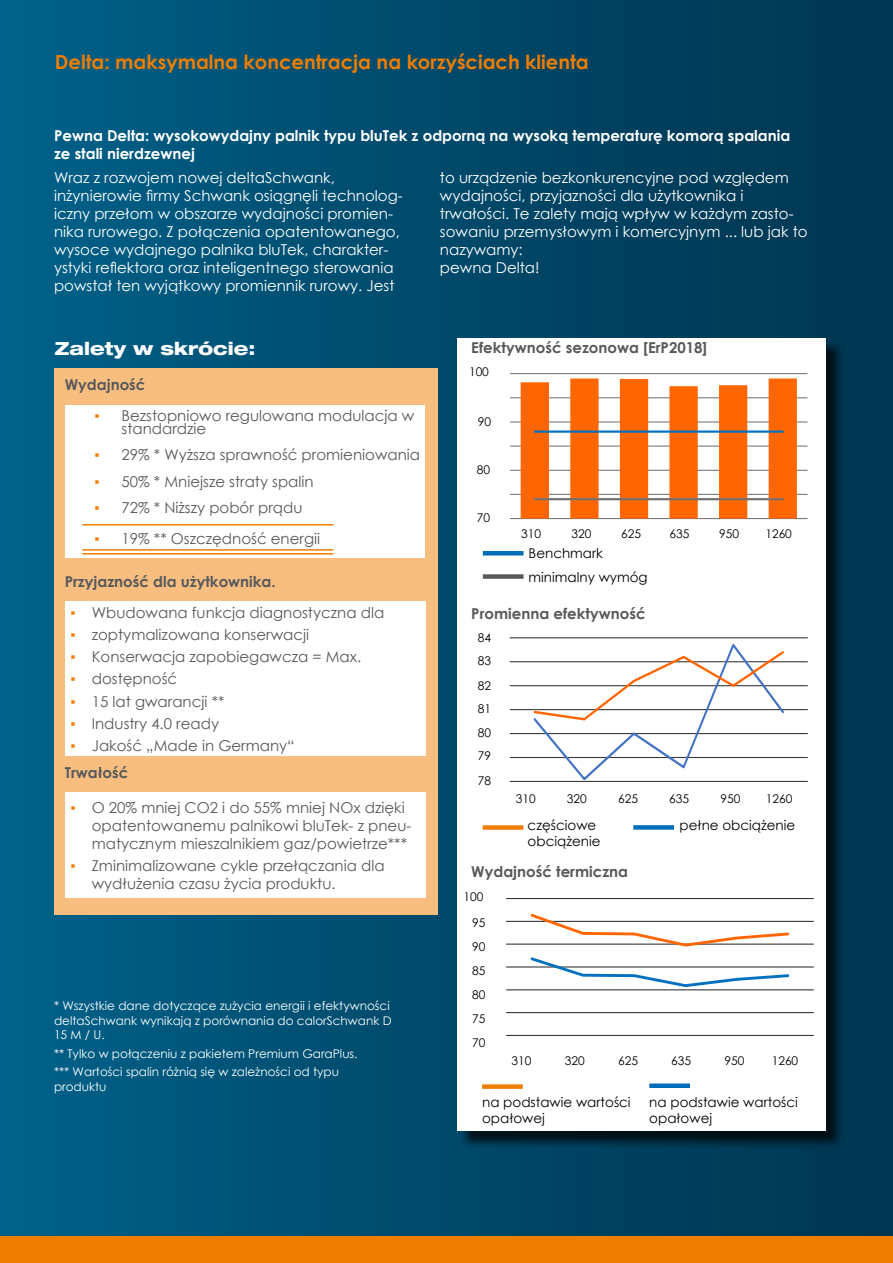
<style>
.page{position:relative;width:893px;height:1263px;background:#fff}
.page>*{position:absolute;margin:0;border:0;box-sizing:border-box;transform-origin:0 0}
.t1{font:700 19.5px "Century Gothic";color:#ef7d00}
.t2{font:800 expanded 18px "Helvetica Neue LT";color:#fff}
.t3{font:15px/18px "Century Gothic";color:#58595b}
.t4{font:15px/18px "Century Gothic";color:#fff}
.t5{font:700 15px "Century Gothic";color:#58595b}
.t6{font:700 15px/18px "Century Gothic";color:#fff}
.t7{font:13.5px/16.2px "Century Gothic";color:#000}
.t8{font:12px/14.4px "Century Gothic";color:#fff}
.t9{font:12px "Century Gothic";color:#000}
.s1{font-family:"Arial";color:#ef7d00}
</style>
<div class="page">
<div style="left:0;top:0;width:893px;height:1263px;background:linear-gradient(to right,#016188,#00344e)"></div>
<div style="left:0;top:1236px;width:893px;height:27px;background:#ef7d00"></div>
<img style="left:892px;top:410px;width:1px;height:613px">
<div style="left:459px;top:340px;width:385px;height:809px;background:#000;opacity:.75"></div>
<div style="left:457px;top:338px;width:368px;height:792px;background:#fff"></div>
<div style="left:482px;top:1084px;width:41px;height:5px;background:#ef7d00"></div>
<div style="left:649px;top:1083px;width:41px;height:5px;background:#006eb8"></div>
<div style="left:54px;top:369px;width:383px;height:546px;background:#f7be80"></div>
<div style="left:65px;top:405px;width:359px;height:153px;background:#fff"></div>
<hr style="left:82px;top:524px;width:252px;height:1px;background:#ef7d00">
<hr style="left:82px;top:549px;width:252px;height:2px;background:#ef7d00">
<hr style="left:82px;top:553px;width:252px;height:1px;background:#ef7d00">
<div style="left:65px;top:602px;width:360px;height:154px;background:#fff"></div>
<div style="left:65px;top:792px;width:360px;height:106px;background:#fff"></div>
<div style="left:483px;top:825px;width:40px;height:5px;background:#ef7d00"></div>
<div style="left:633px;top:825px;width:41px;height:5px;background:#006eb8"></div>
<hr style="left:483px;top:551px;width:40px;height:4px;background:#006eb8">
<div style="left:483px;top:574px;width:40px;height:5px;background:#58595b"></div>
<hr style="left:510px;top:781px;width:298px;height:1px;background:#3b3838">
<hr style="left:510px;top:757px;width:298px;height:1px;background:#3b3838">
<hr style="left:510px;top:733px;width:298px;height:1px;background:#3b3838">
<hr style="left:510px;top:709px;width:298px;height:1px;background:#3b3838">
<hr style="left:510px;top:685px;width:298px;height:1px;background:#3b3838">
<hr style="left:510px;top:661px;width:298px;height:1px;background:#3b3838">
<hr style="left:510px;top:637px;width:298px;height:1px;background:#3b3838">
<svg style="left:532px;top:643px;width:254px;height:138px"></svg>
<hr style="left:510px;top:518px;width:297px;height:1px;background:#767171">
<hr style="left:510px;top:494px;width:297px;height:1px;background:#767171">
<hr style="left:510px;top:470px;width:297px;height:1px;background:#767171">
<hr style="left:510px;top:446px;width:297px;height:1px;background:#767171">
<hr style="left:510px;top:422px;width:297px;height:1px;background:#767171">
<hr style="left:510px;top:397px;width:297px;height:1px;background:#767171">
<hr style="left:510px;top:373px;width:297px;height:1px;background:#767171">
<svg style="left:521px;top:378px;width:276px;height:140px"></svg>
<hr style="left:535px;top:430px;width:248px;height:3px;background:#0070c0">
<hr style="left:535px;top:498px;width:248px;height:2px;background:#767171">
<hr style="left:506px;top:1035px;width:308px;height:1px;background:#3b3838">
<hr style="left:506px;top:1012px;width:308px;height:1px;background:#3b3838">
<hr style="left:506px;top:989px;width:308px;height:1px;background:#3b3838">
<hr style="left:506px;top:967px;width:308px;height:1px;background:#3b3838">
<hr style="left:506px;top:944px;width:308px;height:1px;background:#3b3838">
<hr style="left:506px;top:921px;width:308px;height:1px;background:#3b3838">
<hr style="left:506px;top:898px;width:308px;height:1px;background:#3b3838">
<svg style="left:529px;top:957px;width:261px;height:31px"></svg>
<svg style="left:529px;top:913px;width:261px;height:34px"></svg>
<h1 class="t1" style="left:55px;top:47px;width:535px">Delta: maksymalna koncentracja na korzyściach klienta</h1>
<p class="t6" style="left:54px;top:126px;width:738px">Pewna Delta: wysokowydajny palnik typu bluTek z odporną na wysoką temperaturę komorą spalania ze stali nierdzewnej</p>
<p class="t4" style="left:54px;top:168px;width:350px">Wraz z rozwojem nowej deltaSchwank, inżynierowie firmy Schwank osiągnęli technolog&shy;iczny przełom w obszarze wydajności promien&shy;nika rurowego. Z połączenia opatentowanego, wysoce wydajnego palnika bluTek, charakter&shy;ystyki reflektora oraz inteligentnego sterowania powstał ten wyjątkowy promiennik rurowy. Jest</p>
<p class="t4" style="left:440px;top:168px;width:369px">to urządzenie bezkonkurencyjne pod względem wydajności, przyjazności dla użytkownika i trwałości. Te zalety mają wpływ w każdym zasto&shy;sowaniu przemysłowym i komercyjnym ... lub jak to nazywamy:<br>pewna Delta!</p>
<p class="t2" style="left:55px;top:337px;width:202px">Zalety w skrócie:</p>
<p class="t5" style="left:65px;top:374px;width:82px">Wydajność</p>
<p class="t3" style="left:122px;top:408px;width:294px;line-height:13.5px;text-indent:-27px"><span class="s1">▪</span> Bezstopniowo regulowana modulacja w standardzie</p>
<p class="t3" style="left:95px;top:446px;width:327px"><span class="s1">▪</span> 29% * Wyższa sprawność promieniowania</p>
<p class="t3" style="left:95px;top:472px;width:221px"><span class="s1">▪</span> 50% * Mniejsze straty spalin</p>
<p class="t3" style="left:95px;top:498px;width:209px"><span class="s1">▪</span> 72% * Niższy pobór prądu</p>
<p class="t3" style="left:95px;top:529px;width:227px"><span class="s1">▪</span> 19% ** Oszczędność energii</p>
<p class="t5" style="left:65px;top:570px;width:212px">Przyjazność dla użytkownika.</p>
<p class="t3" style="left:71px;top:603px;width:315px"><span class="s1">▪</span> Wbudowana funkcja diagnostyczna dla</p>
<p class="t3" style="left:71px;top:625px;width:240px"><span class="s1">▪</span> zoptymalizowana konserwacji</p>
<p class="t3" style="left:71px;top:647px;width:292px"><span class="s1">▪</span> Konserwacja zapobiegawcza = Max.</p>
<p class="t3" style="left:71px;top:670px;width:108px"><span class="s1">▪</span> dostępność</p>
<p class="t3" style="left:71px;top:692px;width:155px"><span class="s1">▪</span> 15 lat gwarancji **</p>
<p class="t3" style="left:71px;top:714px;width:150px"><span class="s1">▪</span> Industry 4.0 ready</p>
<p class="t3" style="left:71px;top:736px;width:226px"><span class="s1">▪</span> Jakość „Made in Germany“</p>
<p class="t5" style="left:65px;top:761px;width:65px">Trwałość</p>
<p class="t3" style="left:92px;top:798px;width:321px;text-indent:-21px"><span class="s1">▪</span> O 20% mniej CO2 i do 55% mniej NOx dzięki opatentowanemu palnikowi bluTek- z pneu&shy;matycznym mieszalnikiem gaz/powietrze***</p>
<p class="t3" style="left:92px;top:856px;width:294px;text-indent:-21px"><span class="s1">▪</span> Zminimalizowane cykle przełączania dla wydłużenia czasu życia produktu.</p>
<p class="t8" style="left:54px;top:998px;width:339px">* Wszystkie dane dotyczące zużycia energii i efektywności deltaSchwank wynikają z porównania do calorSchwank D<br>15 M / U.</p>
<p class="t8" style="left:54px;top:1044px;width:305px;line-height:18.6px">** Tylko w połączeniu z pakietem Premium GaraPlus. *** Wartości spalin różnią się w zależności od typu</p>
<p class="t8" style="left:54px;top:1079px;width:54px">produktu</p>
<p class="t5" style="left:471px;top:336px;width:238px">Efektywność sezonowa [ErP2018]</p>
<p class="t9" style="left:469px;top:363px;width:21px">100</p>
<p class="t9" style="left:478px;top:413px;width:15px">90</p>
<p class="t9" style="left:477px;top:461px;width:15px">80</p>
<p class="t9" style="left:477px;top:510px;width:15px">70</p>
<p class="t9" style="left:521px;top:525px;width:21px">310</p>
<p class="t9" style="left:571px;top:525px;width:21px">320</p>
<p class="t9" style="left:621px;top:525px;width:21px">625</p>
<p class="t9" style="left:669px;top:525px;width:21px">635</p>
<p class="t9" style="left:719px;top:525px;width:21px">950</p>
<p class="t9" style="left:765px;top:525px;width:28px">1260</p>
<p class="t7" style="left:529px;top:541px;width:121px;line-height:24px">Benchmark minimalny wymóg</p>
<p class="t5" style="left:471px;top:602px;width:176px">Promienna efektywność</p>
<p class="t9" style="left:478px;top:629px;width:15px">84</p>
<p class="t9" style="left:478px;top:652px;width:15px">83</p>
<p class="t9" style="left:478px;top:677px;width:15px">82</p>
<p class="t9" style="left:478px;top:700px;width:15px">81</p>
<p class="t9" style="left:478px;top:724px;width:15px">80</p>
<p class="t9" style="left:478px;top:747px;width:15px">79</p>
<p class="t9" style="left:478px;top:772px;width:15px">78</p>
<p class="t9" style="left:516px;top:790px;width:21px">310</p>
<p class="t9" style="left:567px;top:790px;width:21px">320</p>
<p class="t9" style="left:618px;top:790px;width:21px">625</p>
<p class="t9" style="left:669px;top:790px;width:21px">635</p>
<p class="t9" style="left:720px;top:790px;width:21px">950</p>
<p class="t9" style="left:766px;top:790px;width:28px">1260</p>
<p class="t7" style="left:528px;top:817px;width:70px">częściowe</p>
<p class="t7" style="left:680px;top:817px;width:117px">pełne obciążenie</p>
<p class="t7" style="left:528px;top:833px;width:74px">obciążenie</p>
<p class="t5" style="left:471px;top:860px;width:158px">Wydajność termiczna</p>
<p class="t9" style="left:463px;top:888px;width:21px">100</p>
<p class="t9" style="left:472px;top:914px;width:15px">95</p>
<p class="t9" style="left:472px;top:938px;width:15px">90</p>
<p class="t9" style="left:472px;top:962px;width:15px">85</p>
<p class="t9" style="left:472px;top:986px;width:15px">80</p>
<p class="t9" style="left:472px;top:1010px;width:15px">75</p>
<p class="t9" style="left:472px;top:1034px;width:15px">70</p>
<p class="t9" style="left:511px;top:1052px;width:21px">310</p>
<p class="t9" style="left:565px;top:1052px;width:21px">320</p>
<p class="t9" style="left:618px;top:1052px;width:21px">625</p>
<p class="t9" style="left:671px;top:1052px;width:21px">635</p>
<p class="t9" style="left:725px;top:1052px;width:21px">950</p>
<p class="t9" style="left:772px;top:1052px;width:28px">1260</p>
<p class="t7" style="left:482px;top:1093px;width:150px">na podstawie wartości opałowej</p>
<p class="t7" style="left:649px;top:1093px;width:150px">na podstawie wartości opałowej</p>
</div>
